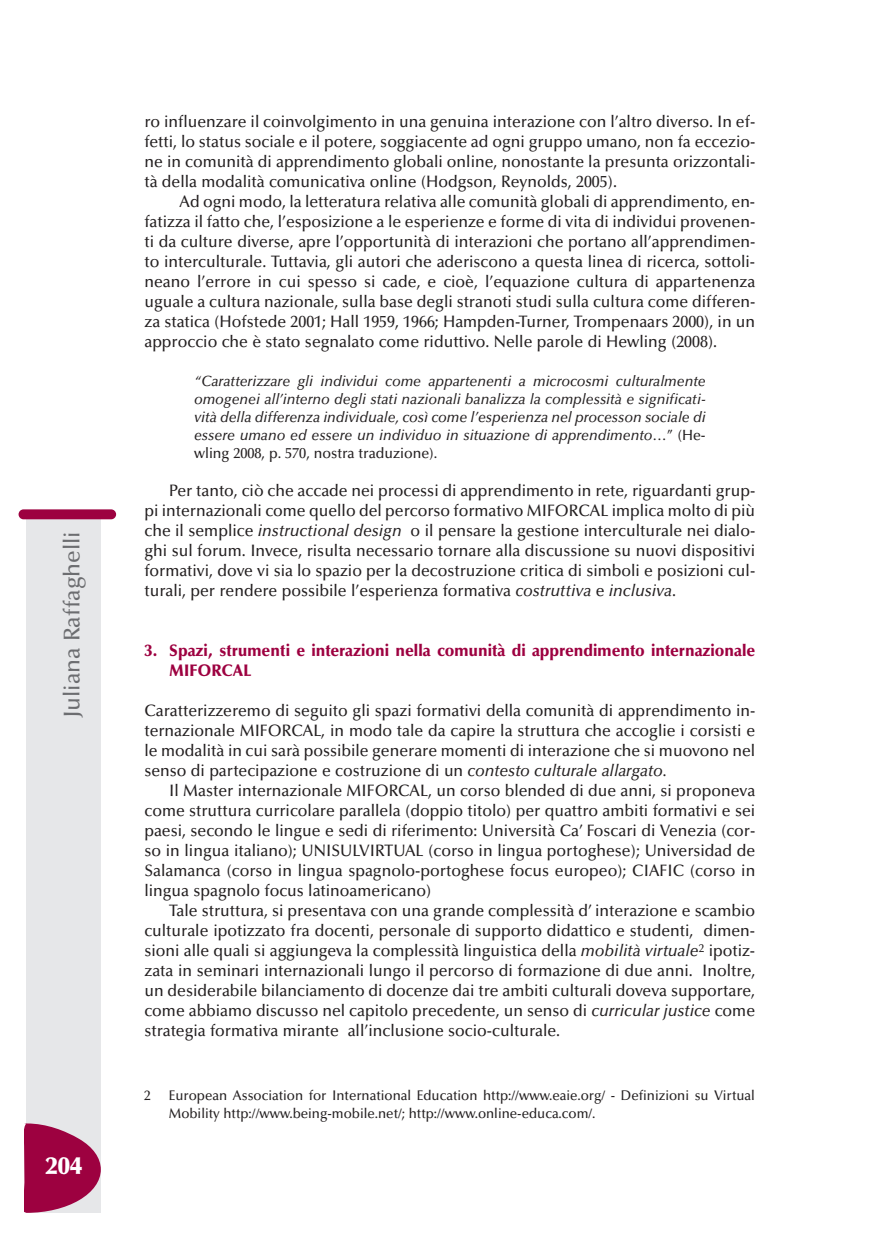
<style>
.page{position:relative;width:869px;height:1241px;background:#fff}
.page>*{position:absolute;margin:0;border:0;box-sizing:border-box;transform-origin:0 0}
.t1{font:900 24.5px "Optima";color:#fff}
.t2{font:500 22.75px "Optima";color:#6c6d70}
.t3{font:500 16.62px/19.9px "Optima";color:#231f20;text-align:justify;scale:.95 1}
.t4{font:900 16.62px/19.9px "Optima";color:#9d0140;scale:.95 1}
.t5{font:italic 500 14.88px/18.2px "Optima";color:#231f20;text-align:justify;scale:.95 1}
.t6{font:500 14px/17.7px "Optima";color:#231f20;scale:.95 1}
.s1{font-style:normal}
.s2{font-style:italic}
</style>
<div class="page">
<div style="left:27px;top:517px;width:74px;height:695px;background:#e6e7e9"></div>
<div style="left:19px;top:509px;width:97px;height:10px;background:#9d0140;border-radius:5px"></div>
<svg style="left:24px;top:1122px;width:77px;height:90px"></svg>
<p class="t2" style="left:63px;top:718px;width:188px;rotate:-90deg">Juliana Raffaghelli</p>
<p class="t1" style="left:45px;top:1155px;width:38px">204</p>
<p class="t3" style="left:144px;top:113px;width:644px">ro influenzare il coinvolgimento in una genuina interazione con l’altro diverso. In ef-</p>
<p class="t3" style="left:144px;top:133px;width:644px">fetti, lo status sociale e il potere, soggiacente ad ogni gruppo umano, non fa eccezio-</p>
<p class="t3" style="left:144px;top:153px;width:644px">ne in comunità di apprendimento globali online, nonostante la presunta orizzontali-</p>
<p class="t3" style="left:144px;top:173px;width:498px">tà della modalità comunicativa online (Hodgson, Reynolds, 2005).</p>
<p class="t3" style="left:179px;top:193px;width:607px">Ad ogni modo, la letteratura relativa alle comunità globali di apprendimento, en-</p>
<p class="t3" style="left:144px;top:213px;width:644px">fatizza il fatto che, l’esposizione a le esperienze e forme di vita di individui provenen-</p>
<p class="t3" style="left:144px;top:233px;width:644px">ti da culture diverse, apre l’opportunità di interazioni che portano all’apprendimen-</p>
<p class="t3" style="left:144px;top:253px;width:644px">to interculturale. Tuttavia, gli autori che aderiscono a questa linea di ricerca, sottoli-</p>
<p class="t3" style="left:144px;top:273px;width:644px">neano l’errore in cui spesso si cade, e cioè, l’equazione cultura di appartenenza</p>
<p class="t3" style="left:144px;top:293px;width:644px">uguale a cultura nazionale, sulla base degli stranoti studi sulla cultura come differen-</p>
<p class="t3" style="left:144px;top:313px;width:644px">za statica (Hofstede 2001; Hall 1959, 1966; Hampden-Turner, Trompenaars 2000), in un</p>
<p class="t3" style="left:144px;top:333px;width:604px">approccio che è stato segnalato come riduttivo. Nelle parole di Hewling (2008).</p>
<p class="t5" style="left:194px;top:373px;width:539px">“Caratterizzare gli individui come appartenenti a microcosmi culturalmente omogenei all’interno degli stati nazionali banalizza la complessità e significati&shy;vità della differenza individuale, così come l’esperienza nel processon sociale di essere umano ed essere un individuo in situazione di apprendimento<span class="s1">…” (He&shy;wling 2008, p. 570, nostra traduzione).</span></p>
<p class="t3" style="left:144px;top:482px;width:644px;text-indent:25px">Per tanto, ciò che accade nei processi di apprendimento in rete, riguardanti grup&shy;pi internazionali come quello del percorso formativo MIFORCAL implica molto di più che il semplice <span class="s2">instructional design</span> o il pensare la gestione interculturale nei dialo&shy;ghi sul forum. Invece, risulta necessario tornare alla discussione su nuovi dispositivi formativi, dove vi sia lo spazio per la decostruzione critica di simboli e posizioni cul&shy;turali, per rendere possibile l’esperienza formativa <span class="s2">costruttiva</span> e <span class="s2">inclusiva</span>.</p>
<p class="t4" style="left:169px;top:641px;width:618px;text-indent:-25px">3. Spazi, strumenti e interazioni nella comunità di apprendimento internazionale<br>MIFORCAL</p>
<p class="t3" style="left:144px;top:701px;width:644px">Caratterizzeremo di seguito gli spazi formativi della comunità di apprendimento in-</p>
<p class="t3" style="left:144px;top:721px;width:644px">ternazionale MIFORCAL, in modo tale da capire la struttura che accoglie i corsisti e</p>
<p class="t3" style="left:144px;top:741px;width:644px">le modalità in cui sarà possibile generare momenti di interazione che si muovono nel</p>
<p class="t3" style="left:144px;top:761px;width:551px">senso di partecipazione e costruzione di un <span class="s2">contesto culturale allargato.</span></p>
<p class="t3" style="left:169px;top:781px;width:618px">Il Master internazionale MIFORCAL, un corso blended di due anni, si proponeva</p>
<p class="t3" style="left:144px;top:801px;width:644px">come struttura curricolare parallela (doppio titolo) per quattro ambiti formativi e sei</p>
<p class="t3" style="left:144px;top:821px;width:644px">paesi, secondo le lingue e sedi di riferimento: Università Ca’ Foscari di Venezia (cor-</p>
<p class="t3" style="left:144px;top:841px;width:644px">so in lingua italiano); UNISULVIRTUAL (corso in lingua portoghese); Universidad de</p>
<p class="t3" style="left:144px;top:861px;width:644px">Salamanca (corso in lingua spagnolo-portoghese focus europeo); CIAFIC (corso in</p>
<p class="t3" style="left:144px;top:881px;width:303px">lingua spagnolo focus latinoamericano)</p>
<p class="t3" style="left:169px;top:901px;width:618px">Tale struttura, si presentava con una grande complessità d’ interazione e scambio</p>
<p class="t3" style="left:144px;top:921px;width:644px">culturale ipotizzato fra docenti, personale di supporto didattico e studenti, dimen-</p>
<p class="t3" style="left:144px;top:941px;width:644px">sioni alle quali si aggiungeva la complessità linguistica della <span class="s2">mobilità virtuale</span><sup>2</sup> ipotiz-</p>
<p class="t3" style="left:144px;top:961px;width:644px">zata in seminari internazionali lungo il percorso di formazione di due anni. Inoltre,</p>
<p class="t3" style="left:144px;top:981px;width:644px">un desiderabile bilanciamento di docenze dai tre ambiti culturali doveva supportare,</p>
<p class="t3" style="left:144px;top:1001px;width:644px">come abbiamo discusso nel capitolo precedente, un senso di <span class="s2">curricular justice</span> come</p>
<p class="t3" style="left:144px;top:1021px;width:439px">strategia formativa mirante all’inclusione socio-culturale.</p>
<p class="t6" style="left:144px;top:1087px;width:9px">2</p>
<p class="t6" style="left:169px;top:1087px;width:618px">European Association for International Education http://www.eaie.org/ - Definizioni su Virtual<br>Mobility http://www.being-mobile.net/; http://www.online-educa.com/.</p>
</div>
